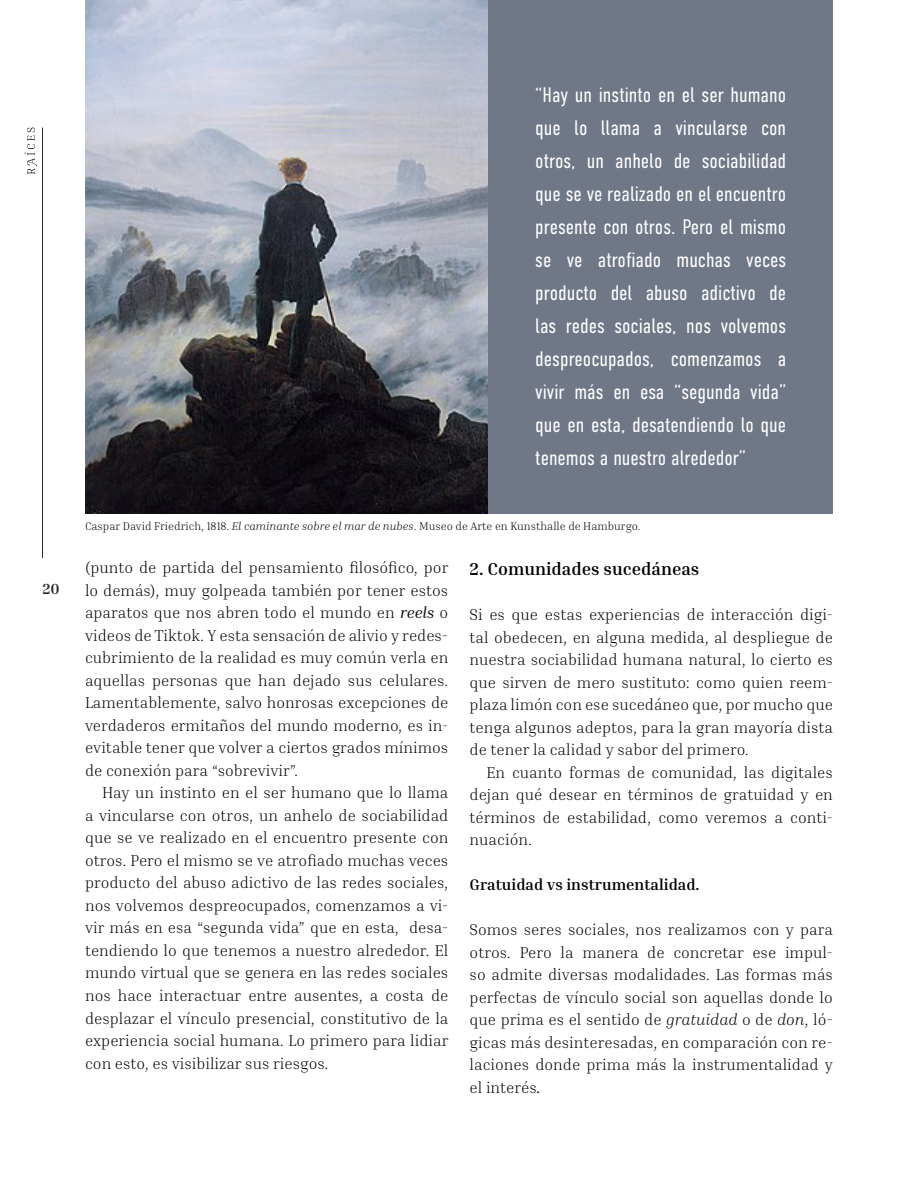
<style>
.page{position:relative;width:918px;height:1188px;background:#fff}
.page>*{position:absolute;margin:0;border:0;box-sizing:border-box;transform-origin:0 0}
.t1{font:300 21px/33px "DIN Condensed";color:#fff;text-align:justify}
.t2{font:700 17.7px "Inria Serif";color:#000}
.t3{font:300 15.75px/22.5px "Inria Serif";color:#000;text-align:justify}
.t4{font:700 15.75px "Inria Serif";color:#000}
.t5{font:700 15px "Inria Serif";color:#282827}
.t6{font:300 11.25px "Inria Serif";color:#000}
.s1{font-style:italic}
.s2{font-weight:400;font-style:italic}
</style>
<div class="page">
<hr style="left:42px;top:128px;width:1px;height:430px;background:#282827">
<svg style="left:24px;top:128px;width:13px;height:46px"></svg>
<img style="left:85px;top:0;width:404px;height:513px">
<div style="left:489px;top:0;width:344px;height:513px;background:#707787"></div>
<p class="t5" style="left:43px;top:579px;width:19px">20</p>
<p class="t1" style="left:535px;top:78px;width:252px">“Hay un instinto en el ser humano que lo llama a vincularse con otros, un anhelo de sociabilidad que se ve realizado en el encuentro presente con otros. Pero el mismo se ve atrofiado muchas veces producto del abuso adictivo de las redes sociales, nos volvemos despreocupados, comenzamos a vivir más en esa “segunda vida” que en esta, desatendiendo lo que tenemos a nuestro alrededor”</p>
<p class="t6" style="left:85px;top:519px;width:557px">Caspar David Friedrich, 1818. <span class="s1">El caminante sobre el mar de nubes</span>. Museo de Arte en Kunsthalle de Hamburgo.</p>
<p class="t3" style="left:85px;top:556px;width:365px">(punto de partida del pensamiento filosófico, por lo demás), muy golpeada también por tener estos aparatos que nos abren todo el mundo en <span class="s2">reels</span> o videos de Tiktok. Y esta sensación de alivio y redes&shy;cubrimiento de la realidad es muy común verla en aquellas personas que han dejado sus celulares.<br>Lamentablemente, salvo honrosas excepciones de verdaderos ermitaños del mundo moderno, es in&shy;evitable tener que volver a ciertos grados mínimos de conexión para “sobrevivir”.</p>
<p class="t3" style="left:85px;top:781px;width:365px;text-indent:17px">Hay un instinto en el ser humano que lo llama a vincularse con otros, un anhelo de sociabilidad que se ve realizado en el encuentro presente con otros. Pero el mismo se ve atrofiado muchas veces producto del abuso adictivo de las redes sociales, nos volvemos despreocupados, comenzamos a vi&shy;vir más en esa “segunda vida” que en esta, desa&shy;tendiendo lo que tenemos a nuestro alrededor. El mundo virtual que se genera en las redes sociales nos hace interactuar entre ausentes, a costa de desplazar el vínculo presencial, constitutivo de la experiencia social humana. Lo primero para lidiar con esto, es visibilizar sus riesgos.</p>
<p class="t2" style="left:470px;top:558px;width:231px">2. Comunidades sucedáneas</p>
<p class="t3" style="left:470px;top:603px;width:365px">Si es que estas experiencias de interacción digi&shy;tal obedecen, en alguna medida, al despliegue de nuestra sociabilidad humana natural, lo cierto es que sirven de mero sustituto: como quien reem&shy;plaza limón con ese sucedáneo que, por mucho que tenga algunos adeptos, para la gran mayoría dista de tener la calidad y sabor del primero.</p>
<p class="t3" style="left:470px;top:761px;width:365px;text-indent:17px">En cuanto formas de comunidad, las digitales dejan qué desear en términos de gratuidad y en términos de estabilidad, como veremos a conti&shy;nuación.</p>
<p class="t4" style="left:470px;top:875px;width:231px">Gratuidad vs instrumentalidad.</p>
<p class="t3" style="left:470px;top:918px;width:365px">Somos seres sociales, nos realizamos con y para otros. Pero la manera de concretar ese impul&shy;so admite diversas modalidades. Las formas más perfectas de vínculo social son aquellas donde lo que prima es el sentido de <span class="s1">gratuidad</span> o de <span class="s1">don</span>, ló&shy;gicas más desinteresadas, en comparación con re&shy;laciones donde prima más la instrumentalidad y el interés<span class="s2">.</span></p>
</div>
